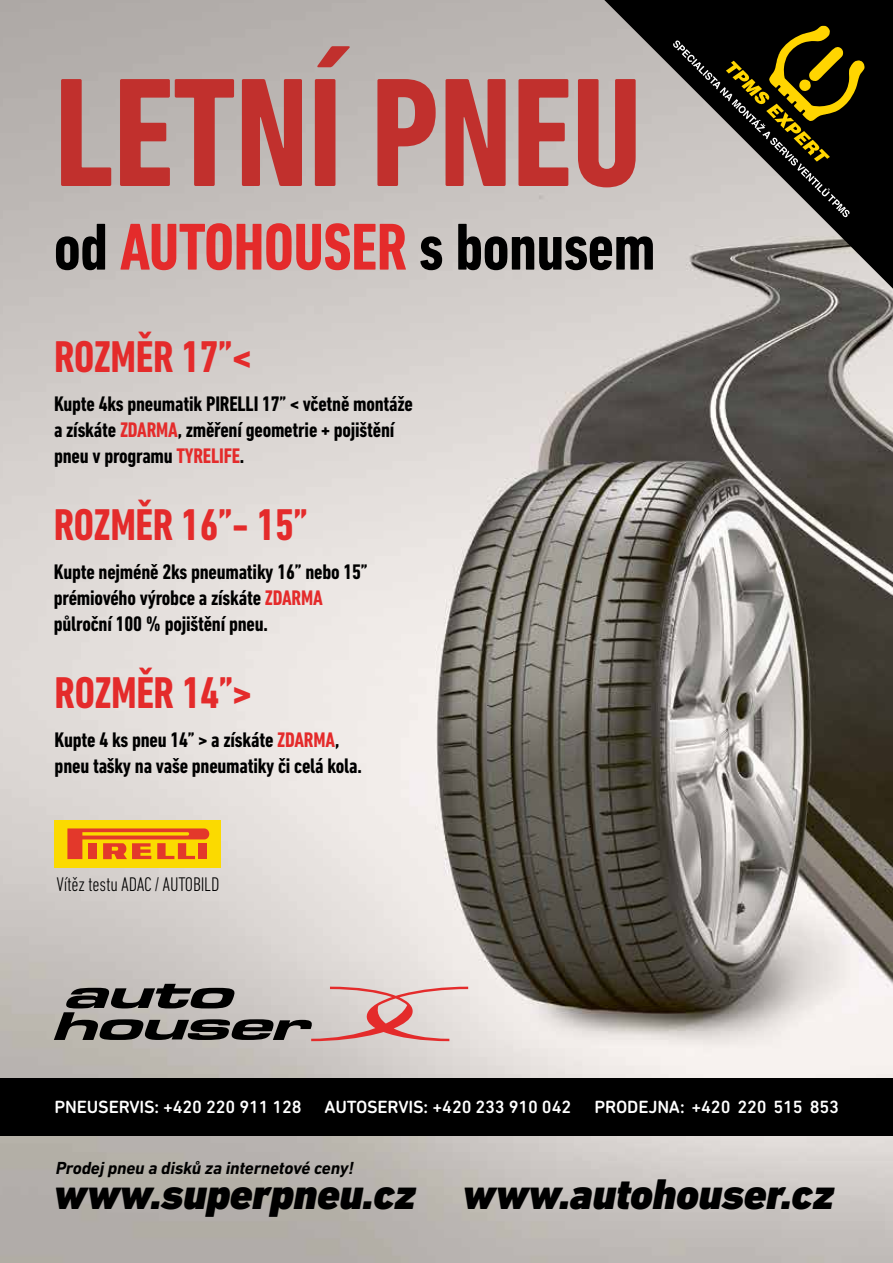
<style>
.page{position:relative;width:893px;height:1263px;background:#fff}
.page>*{position:absolute;margin:0;border:0;box-sizing:border-box;transform-origin:0 0}
.t1{font:700 condensed 157.2px "DIN Next LT Pro";letter-spacing:-.01em;color:#c1302d}
.t2{font:700 condensed 67.35px "DIN Next LT Pro";letter-spacing:-.01em;color:#000}
.t3{font:700 condensed 45.3px "DIN Next LT Pro";letter-spacing:-.01em;color:#e42b2b}
.t4{font:italic 900 43.65px "DIN Next LT Pro";letter-spacing:-.01em;color:#000}
.t5{font:700 condensed 21.45px/25.8px "DIN Next LT Pro";letter-spacing:-.01em;color:#000}
.t6{font:300 condensed 20.1px "DIN Next LT Pro";letter-spacing:-.01em;color:#000}
.t7{font:500 18px "DIN Next Rounded LT Pro";letter-spacing:-.01em;color:#fff}
.t8{font:italic 700 17.7px "DIN Next LT Pro";letter-spacing:-.01em;color:#000}
.s1{color:#e42b2b}
</style>
<div class="page">
<img style="left:0;top:0;width:893px;height:1263px">
<div style="left:0;top:1078px;width:893px;height:57px;background:#000"></div>
<svg style="left:54px;top:984px;width:414px;height:57px;background:#a1928f"></svg>
<svg style="left:604px;top:0;width:289px;height:289px;background:#7b7876"></svg>
<svg style="left:672px;top:26px;width:193px;height:192px;background:#5d5741"></svg>
<div style="left:55px;top:820px;width:166px;height:48px;background:#fbda00"></div>
<svg style="left:67px;top:828px;width:142px;height:31px"></svg>
<h1 class="t1" style="left:54px;top:44px;width:590px">LETNÍ PNEU</h1>
<h2 class="t2" style="left:54px;top:209px;width:603px">od <span class="s1">AUTOHOUSER</span> s bonusem</h2>
<h3 class="t3" style="left:54px;top:331px;width:199px">ROZMĚR 17”&lt;</h3>
<p class="t5" style="left:54px;top:391px;width:360px">Kupte 4ks pneumatik PIRELLI 17” &lt; včetně montáže a získáte <span class="s1">ZDARMA</span>, změření geometrie + pojištění pneu v programu <span class="s1">TYRELIFE</span>.</p>
<h3 class="t3" style="left:54px;top:499px;width:256px">ROZMĚR 16”- 15”</h3>
<p class="t5" style="left:54px;top:559px;width:315px">Kupte nejméně 2ks pneumatiky 16” nebo 15” prémiového výrobce a získáte <span class="s1">ZDARMA </span>půlroční 100 % pojištění pneu.</p>
<h3 class="t3" style="left:55px;top:667px;width:199px">ROZMĚR 14”&gt;</h3>
<p class="t5" style="left:55px;top:727px;width:309px">Kupte 4 ks pneu 14” &gt; a získáte <span class="s1">ZDARMA</span>, pneu tašky na vaše pneumatiky či celá kola.</p>
<p class="t6" style="left:56px;top:872px;width:165px">Vítěz testu ADAC / AUTOBILD</p>
<p class="t7" style="left:55px;top:1096px;width:249px">PNEUSERVIS: +420 220 911 128</p>
<p class="t7" style="left:325px;top:1096px;width:248px">AUTOSERVIS: +420 233 910 042</p>
<p class="t7" style="left:595px;top:1096px;width:246px">PRODEJNA: +420 220 515 853</p>
<p class="t8" style="left:56px;top:1157px;width:299px">Prodej pneu a disků za internetové ceny!</p>
<h3 class="t4" style="left:54px;top:1168px;width:782px">www.superpneu.cz www.autohouser.cz</h3>
</div>
